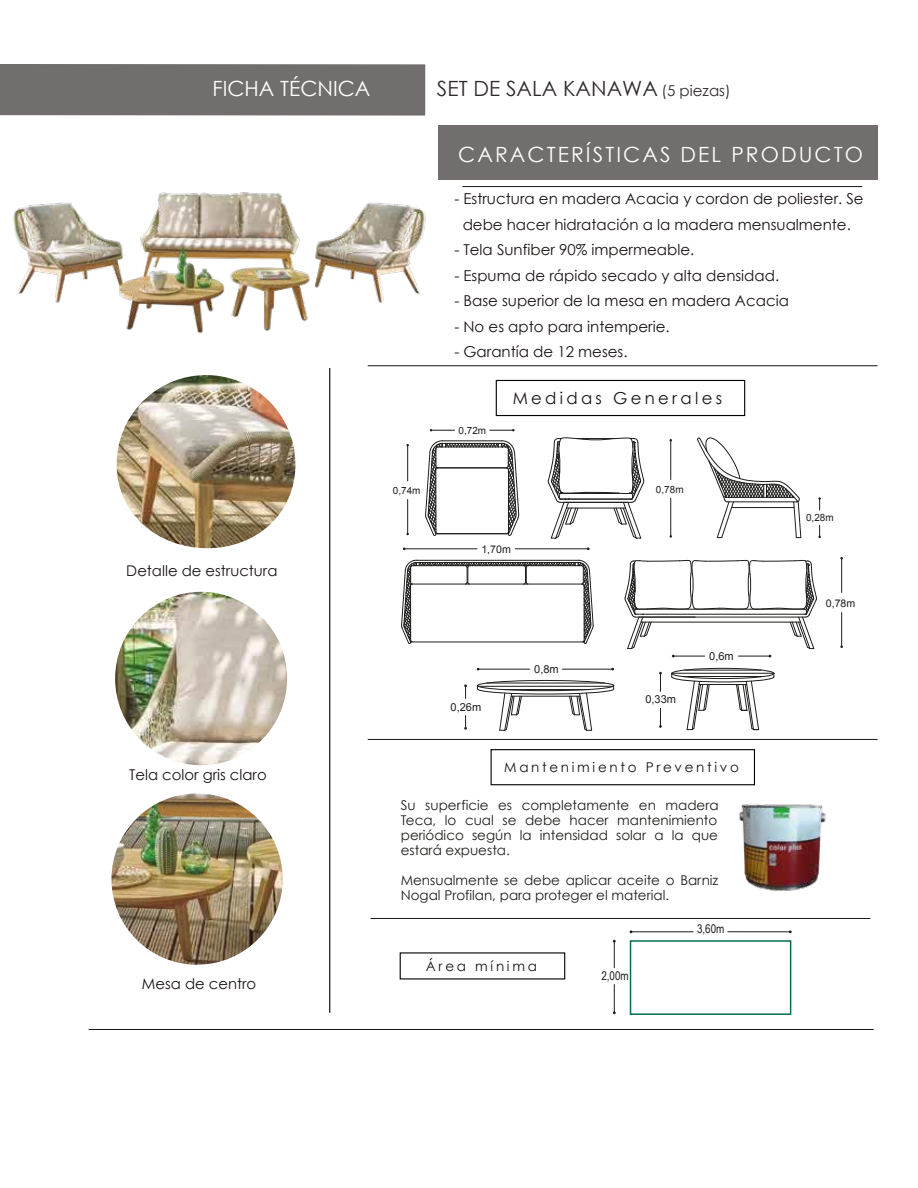
<style>
.page{position:relative;width:918px;height:1188px;background:#fff}
.page>*{position:absolute;margin:0;border:0;box-sizing:border-box;transform-origin:0 0}
.t1{font:21px "Century Gothic";letter-spacing:.1em;color:#fff}
.t2{font:21px "Century Gothic";color:#312a2d}
.t3{font:21px "Century Gothic";color:#fff}
.t4{font:16.5px "Century Gothic";letter-spacing:.2em;color:#1a1414}
.t5{font:15px/25.5px "Century Gothic";color:#1a1413;text-align:center}
.t6{font:14.85px "Century Gothic";color:#1a1413}
.t7{font:13.5px/15px "Century Gothic";color:#1e1e1c;text-align:justify}
.t8{font:13.5px "Century Gothic";letter-spacing:.2em;color:#1a1414}
.t9{font:12px "Arial Narrow";color:#1d1d1b}
.t10{font:11.1px "Arial";color:#1d1d1b}
.t11{font:10.65px "Arial";color:#1d1d1b}
.t12{font:9.9px "Arial";color:#1d1d1b}
.s1{font-size:15px}
</style>
<div class="page">
<svg style="left:613px;top:940px;width:3px;height:28px"></svg>
<svg style="left:613px;top:984px;width:3px;height:30px"></svg>
<div style="left:630px;top:940px;width:161px;height:75px;border:2px solid #00704e"></div>
<hr style="left:631px;top:932px;width:62px;height:1px;background:#1d1d1b">
<hr style="left:728px;top:932px;width:62px;height:1px;background:#1d1d1b">
<div style="left:438px;top:125px;width:440px;height:55px;background:#716e6d"></div>
<hr style="left:462px;top:186px;width:400px;height:1px;background:#1a1413">
<hr style="left:368px;top:365px;width:510px;height:1px;background:#1a1413">
<img style="left:116px;top:375px;width:180px;height:174px">
<hr style="left:329px;top:368px;width:1px;height:645px;background:#000">
<div style="left:0;top:64px;width:425px;height:52px;background:#716e6d"></div>
<hr style="left:89px;top:1029px;width:785px;height:1px;background:#1a1413">
<hr style="left:371px;top:918px;width:499px;height:1px;background:#1a1413">
<img style="left:115px;top:592px;width:172px;height:173px">
<img style="left:111px;top:793px;width:172px;height:172px;border-radius:86px">
<hr style="left:673px;top:656px;width:32px;height:1px;background:#1d1d1b">
<hr style="left:738px;top:656px;width:32px;height:1px;background:#1d1d1b">
<hr style="left:478px;top:669px;width:52px;height:1px;background:#1d1d1b">
<hr style="left:562px;top:669px;width:51px;height:1px;background:#1d1d1b">
<svg style="left:464px;top:684px;width:3px;height:15px"></svg>
<svg style="left:464px;top:716px;width:3px;height:14px"></svg>
<svg style="left:659px;top:672px;width:3px;height:19px"></svg>
<svg style="left:659px;top:708px;width:3px;height:20px"></svg>
<svg style="left:477px;top:680px;width:137px;height:51px"></svg>
<svg style="left:671px;top:668px;width:104px;height:62px"></svg>
<hr style="left:407px;top:445px;width:1px;height:36px;background:#1d1d1b">
<hr style="left:407px;top:500px;width:1px;height:34px;background:#1d1d1b">
<svg style="left:430px;top:429px;width:25px;height:2px"></svg>
<svg style="left:490px;top:429px;width:25px;height:2px"></svg>
<hr style="left:670px;top:440px;width:1px;height:40px;background:#1d1d1b">
<hr style="left:670px;top:498px;width:1px;height:38px;background:#1d1d1b">
<svg style="left:818px;top:497px;width:3px;height:13px"></svg>
<svg style="left:818px;top:525px;width:3px;height:13px"></svg>
<svg style="left:425px;top:440px;width:94px;height:96px"></svg>
<svg style="left:697px;top:438px;width:104px;height:100px"></svg>
<svg style="left:548px;top:437px;width:96px;height:102px"></svg>
<hr style="left:841px;top:558px;width:1px;height:34px;background:#1d1d1b">
<hr style="left:841px;top:613px;width:1px;height:34px;background:#1d1d1b">
<svg style="left:401px;top:560px;width:193px;height:84px"></svg>
<svg style="left:625px;top:560px;width:192px;height:89px"></svg>
<hr style="left:404px;top:549px;width:73px;height:1px;background:#1d1d1b">
<hr style="left:515px;top:549px;width:73px;height:1px;background:#1d1d1b">
<img style="left:13px;top:192px;width:413px;height:142px">
<div style="left:496px;top:380px;width:249px;height:36px;border:1px solid #000"></div>
<hr style="left:368px;top:739px;width:510px;height:1px;background:#1a1413">
<div style="left:491px;top:749px;width:264px;height:36px;border:1px solid #000"></div>
<img style="left:739px;top:804px;width:87px;height:87px">
<h1 class="t3" style="left:213px;top:74px;width:159px">FICHA TÉCNICA</h1>
<p class="t6" style="left:126px;top:560px;width:153px">Detalle de estructura</p>
<p class="t6" style="left:129px;top:765px;width:139px">Tela color gris claro</p>
<p class="t6" style="left:142px;top:974px;width:116px">Mesa de centro</p>
<h1 class="t2" style="left:437px;top:74px;width:295px">SET DE SALA KANAWA <span class="s1">(5 piezas)</span></h1>
<h1 class="t1" style="left:458px;top:139px;width:406px">CARACTERÍSTICAS DEL PRODUCTO</h1>
<p class="t5" style="left:454px;top:186px;width:411px">- Estructura en madera Acacia y cordon de poliester. Se debe hacer hidratación a la madera mensualmente.</p>
<p class="t5" style="left:454px;top:237px;width:241px">- Tela Sunfiber 90% impermeable.</p>
<p class="t5" style="left:454px;top:262px;width:326px">- Espuma de rápido secado y alta densidad.</p>
<p class="t5" style="left:454px;top:288px;width:336px">- Base superior de la mesa en madera Acacia</p>
<p class="t5" style="left:454px;top:313px;width:217px">- No es apto para intemperie.</p>
<p class="t5" style="left:454px;top:339px;width:175px">- Garantía de 12 meses.</p>
<p class="t4" style="left:513px;top:386px;width:211px">Medidas Generales</p>
<p class="t12" style="left:393px;top:484px;width:29px">0,74m</p>
<p class="t12" style="left:459px;top:424px;width:29px">0,72m</p>
<p class="t11" style="left:481px;top:542px;width:31px">1,70m</p>
<p class="t10" style="left:451px;top:699px;width:32px">0,26m</p>
<p class="t10" style="left:534px;top:662px;width:26px">0,8m</p>
<p class="t12" style="left:656px;top:483px;width:29px">0,78m</p>
<p class="t10" style="left:645px;top:692px;width:32px">0,33m</p>
<p class="t10" style="left:709px;top:649px;width:26px">0,6m</p>
<p class="t8" style="left:504px;top:758px;width:236px">Mantenimiento Preventivo</p>
<p class="t7" style="left:401px;top:798px;width:319px">Su superficie es completamente en madera Teca, lo cual se debe hacer mantenimiento periódico según la intensidad solar a la que estará expuesta.</p>
<p class="t7" style="left:401px;top:873px;width:319px">Mensualmente se debe aplicar aceite o Barniz<br>Nogal Profilan, para proteger el material.</p>
<p class="t8" style="left:426px;top:957px;width:112px">Área mínima</p>
<p class="t9" style="left:601px;top:967px;width:29px">2,00m</p>
<p class="t9" style="left:697px;top:920px;width:29px">3,60m</p>
<p class="t12" style="left:806px;top:511px;width:29px">0,28m</p>
<p class="t11" style="left:826px;top:596px;width:31px">0,78m</p>
</div>
